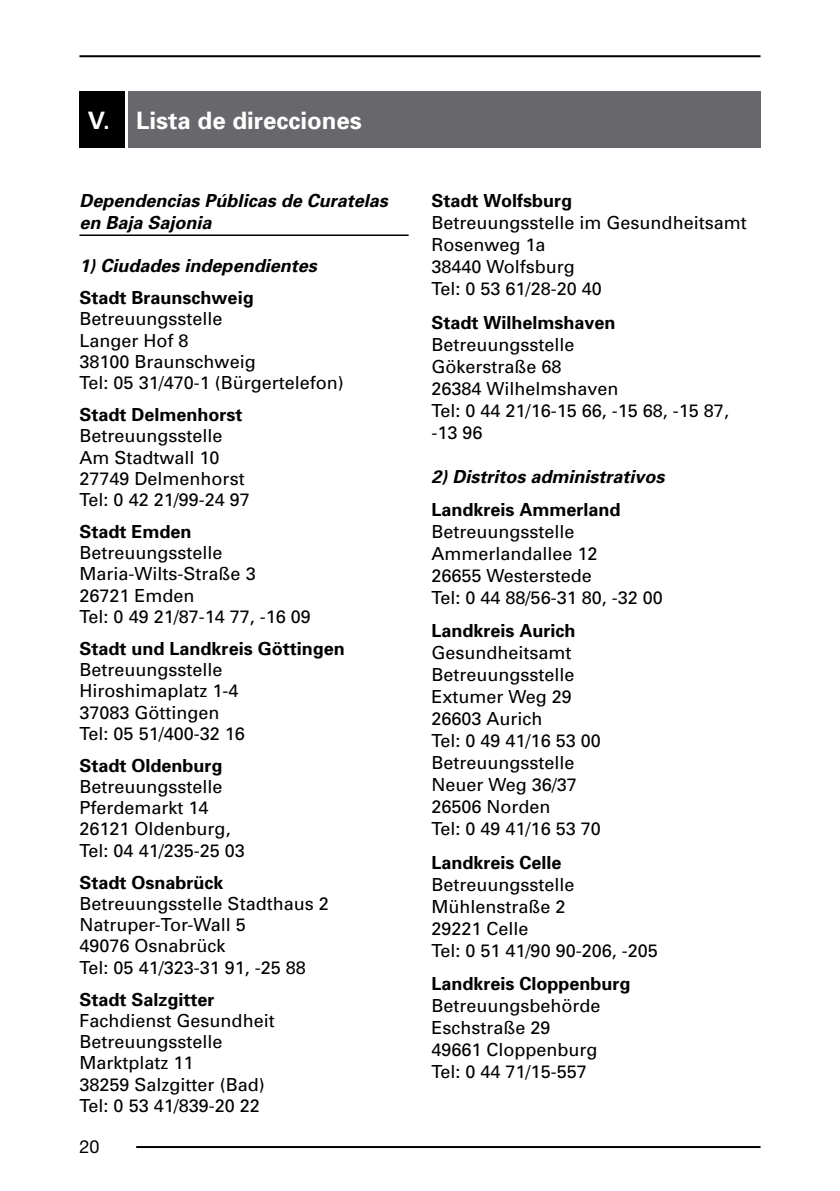
<style>
.page{position:relative;width:840px;height:1191px;background:#fff}
.page>*{position:absolute;margin:0;border:0;box-sizing:border-box;transform-origin:0 0}
.t1{font:700 24px "Univers";color:#fff}
.t2{font:18px/22px "Univers";color:#000}
.t3{font:700 18px "Univers";color:#000}
.t4{font:italic 700 18px/21.8px "Univers";color:#000}
.t5{font:18px "Helvetica Neue";color:#000}
</style>
<div class="page">
<hr style="left:79px;top:55px;width:681px;height:2px;background:#000">
<hr style="left:136px;top:1146px;width:624px;height:2px;background:#000">
<hr style="left:79px;top:234px;width:329px;height:2px;background:#000">
<div style="left:79px;top:91px;width:46px;height:56px;background:#000"></div>
<div style="left:128px;top:91px;width:632px;height:56px;background:#68676c"></div>
<h1 class="t1" style="left:88px;top:106px;width:275px">V. Lista de direcciones</h1>
<p class="t4" style="left:79px;top:190px;width:310px">Dependencias Públicas de Curatelas en Baja Sajonia</p>
<p class="t4" style="left:79px;top:254px;width:239px">1) Ciudades independientes</p>
<p class="t3" style="left:79px;top:287px;width:176px">Stadt Braunschweig</p>
<p class="t2" style="left:79px;top:309px;width:266px;line-height:21.2px">Betreuungsstelle<br>Langer Hof 8<br>38100 Braunschweig<br>Tel: 05 31/470-1 (Bürgertelefon)</p>
<p class="t3" style="left:79px;top:404px;width:165px">Stadt Delmenhorst</p>
<p class="t2" style="left:79px;top:425px;width:172px;line-height:21.2px">Betreuungsstelle<br>Am Stadtwall 10<br>27749 Delmenhorst<br>Tel: 0 42 21/99-24 97</p>
<p class="t3" style="left:79px;top:521px;width:114px">Stadt Emden</p>
<p class="t2" style="left:79px;top:542px;width:233px;line-height:21.2px">Betreuungsstelle<br>Maria-Wilts-Straße 3<br>26721 Emden<br>Tel: 0 49 21/87-14 77, -16 09</p>
<p class="t3" style="left:79px;top:638px;width:267px">Stadt und Landkreis Göttingen</p>
<p class="t2" style="left:79px;top:659px;width:167px;line-height:21.2px">Betreuungsstelle<br>Hiroshimaplatz 1-4<br>37083 Göttingen<br>Tel: 05 51/400-32 16</p>
<p class="t3" style="left:79px;top:755px;width:145px">Stadt Oldenburg</p>
<p class="t2" style="left:79px;top:776px;width:167px;line-height:21.2px">Betreuungsstelle<br>Pferdemarkt 14<br>26121 Oldenburg,<br>Tel: 04 41/235-25 03</p>
<p class="t3" style="left:79px;top:872px;width:146px">Stadt Osnabrück</p>
<p class="t2" style="left:79px;top:893px;width:251px;line-height:21.2px">Betreuungsstelle Stadthaus 2<br>Natruper-Tor-Wall 5<br>49076 Osnabrück<br>Tel: 05 41/323-31 91, -25 88</p>
<p class="t3" style="left:79px;top:988px;width:137px">Stadt Salzgitter</p>
<p class="t2" style="left:79px;top:1010px;width:197px;line-height:21.2px">Fachdienst Gesundheit<br>Betreuungsstelle<br>Marktplatz 11<br>38259 Salzgitter (Bad)<br>Tel: 0 53 41/839-20 22</p>
<p class="t5" style="left:79px;top:1135px;width:22px">20</p>
<p class="t3" style="left:431px;top:190px;width:142px">Stadt Wolfsburg</p>
<p class="t2" style="left:431px;top:212px;width:317px">Betreuungsstelle im Gesundheitsamt<br>Rosenweg 1a<br>38440 Wolfsburg<br>Tel: 0 53 61/28-20 40</p>
<p class="t3" style="left:431px;top:311px;width:186px">Stadt Wilhelmshaven</p>
<p class="t2" style="left:431px;top:333px;width:299px">Betreuungsstelle<br>Gökerstraße 68<br>26384 Wilhelmshaven<br>Tel: 0 44 21/16-15 66, -15 68, -15 87, -13 96</p>
<p class="t4" style="left:431px;top:465px;width:235px">2) Distritos administrativos</p>
<p class="t3" style="left:431px;top:499px;width:191px">Landkreis Ammerland</p>
<p class="t2" style="left:431px;top:521px;width:233px">Betreuungsstelle<br>Ammerlandallee 12<br>26655 Westerstede<br>Tel: 0 44 88/56-31 80, -32 00</p>
<p class="t3" style="left:431px;top:620px;width:146px">Landkreis Aurich</p>
<p class="t2" style="left:431px;top:642px;width:171px">Gesundheitsamt<br>Betreuungsstelle<br>Extumer Weg 29<br>26603 Aurich<br>Tel: 0 49 41/16 53 00<br>Betreuungsstelle<br>Neuer Weg 36/37<br>26506 Norden<br>Tel: 0 49 41/16 53 70</p>
<p class="t3" style="left:431px;top:851px;width:132px">Landkreis Celle</p>
<p class="t2" style="left:431px;top:873px;width:228px">Betreuungsstelle<br>Mühlenstraße 2<br>29221 Celle<br>Tel: 0 51 41/90 90-206, -205</p>
<p class="t3" style="left:431px;top:972px;width:201px">Landkreis Cloppenburg</p>
<p class="t2" style="left:431px;top:995px;width:171px">Betreuungsbehörde<br>Eschstraße 29<br>49661 Cloppenburg<br>Tel: 0 44 71/15-557</p>
</div>
